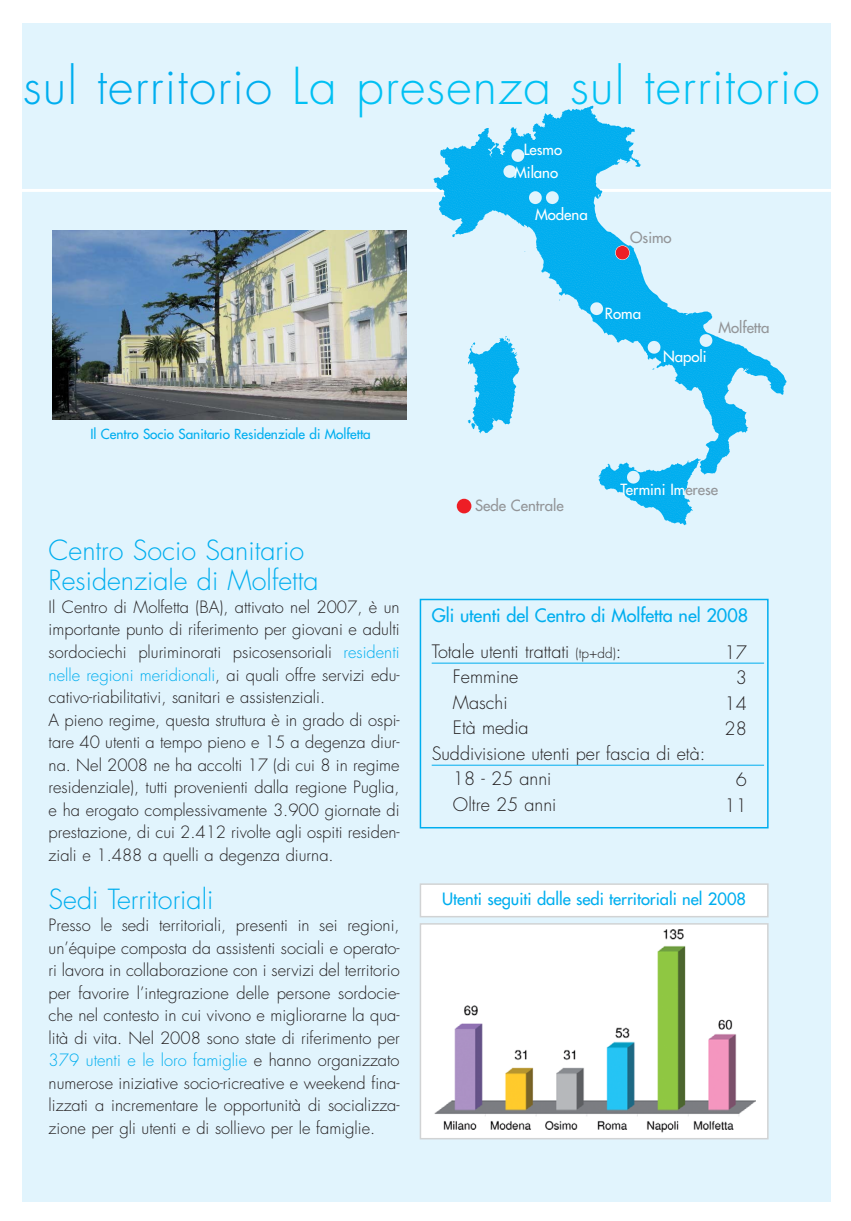
<style>
.page{position:relative;width:851px;height:1221px;background:#fff}
.page>*{position:absolute;margin:0;border:0;box-sizing:border-box;transform-origin:0 0}
.t1{font:300 49.5px "Futura";letter-spacing:.025em;color:#00c0f3}
.t2{font:300 27px/30px "Futura";color:#00aeef}
.t3{font:300 18px/25.5px "Futura";color:#231f20;text-align:right}
.t4{font:18px/36px "Futura";color:#00aeef}
.t5{font:300 16.5px/22.5px "Futura";color:#231f20}
.t6{font:16.5px "Futura";color:#00aeef}
.t7{font:15px/23.1px "Futura";color:#fff;text-align:right}
.t8{font:15px "Futura";color:#939598}
.t9{font:13.5px "Futura";color:#00aeef}
.s1{color:#00aeef}
.s2{color:#939598}
.s3{font-weight:300;color:#231f20}
.s4{font-weight:300;font-size:13.5px;color:#231f20}
</style>
<div class="page">
<div style="left:22px;top:23px;width:808px;height:1178px;background:#e1f4fd"></div>
<hr style="left:2px;top:189px;width:848px;height:3px;background:#fff">
<img style="left:53px;top:230px;width:353px;height:190px">
<hr style="left:431px;top:662px;width:333px;height:1px;background:#00aeef">
<hr style="left:431px;top:764px;width:333px;height:1px;background:#00aeef">
<div style="left:419px;top:598px;width:349px;height:230px;border:2px solid #00aeef"></div>
<img style="left:433px;top:105px;width:354px;height:421px">
<div style="left:420px;top:923px;width:347px;height:215px;background:#fff"></div>
<img style="left:434px;top:929px;width:320px;height:204px">
<div style="left:419px;top:923px;width:349px;height:216px;border:2px solid #d1d3d4"></div>
<div style="left:420px;top:884px;width:347px;height:32px;background:#fff"></div>
<div style="left:419px;top:883px;width:349px;height:34px;border:2px solid #d1d3d4"></div>
<div style="left:615px;top:245px;width:14px;height:15px;background:#ed1e25;border-radius:50%"></div>
<div style="left:615px;top:245px;width:14px;height:15px;border:1px solid #fff;border-radius:50%"></div>
<div style="left:456px;top:498px;width:15px;height:15px;background:#ed1e25;border-radius:50%"></div>
<h1 class="t1" style="left:23px;top:63px;width:798px"><span class="s1">sul territorio</span> La presenza sul territorio</h1>
<p class="t9" style="left:90px;top:427px;width:282px">Il Centro Socio Sanitario Residenziale di Molfetta</p>
<h2 class="t2" style="left:49px;top:538px;width:271px">Centro Socio Sanitario<br>Residenziale di Molfetta</h2>
<p class="t5" style="left:49px;top:597px;width:352px">Il Centro di Molfetta (BA), attivato nel 2007, è un importante punto di riferimento per giovani e adulti sordociechi pluriminorati psicosensoriali <span class="s1">residenti nelle regioni meridionali</span>, ai quali offre servizi edu&shy;cativo-riabilitativi, sanitari e assistenziali.<br>A pieno regime, questa struttura è in grado di ospi&shy;tare 40 utenti a tempo pieno e 15 a degenza diur&shy;na. Nel 2008 ne ha accolti 17 (di cui 8 in regime residenziale), tutti provenienti dalla regione Puglia, e ha erogato complessivamente 3.900 giornate di prestazione, di cui 2.412 rivolte agli ospiti residen&shy;ziali e 1.488 a quelli a degenza diurna.</p>
<h2 class="t2" style="left:49px;top:886px;width:166px">Sedi Territoriali</h2>
<p class="t5" style="left:49px;top:915px;width:352px;text-align:justify">Presso le sedi territoriali, presenti in sei regioni, un’équipe composta da assistenti sociali e operato&shy;ri lavora in collaborazione con i servizi del territorio per favorire l’integrazione delle persone sordocie&shy;che nel contesto in cui vivono e migliorarne la qua&shy;lità di vita. Nel 2008 sono state di riferimento per <span class="s1">379 utenti e le loro famiglie</span> e hanno organizzato numerose iniziative socio-ricreative e weekend fina&shy;lizzati a incrementare le opportunità di socializza&shy;zione per gli utenti e di sollievo per le famiglie.</p>
<p class="t7" style="left:514px;top:138px;width:49px">Lesmo<br>Milano</p>
<p class="t7" style="left:535px;top:204px;width:54px">Modena</p>
<p class="t8" style="left:630px;top:230px;width:43px">Osimo</p>
<p class="t7" style="left:605px;top:303px;width:38px">Roma</p>
<p class="t7" style="left:663px;top:346px;width:45px">Napoli</p>
<p class="t8" style="left:718px;top:319px;width:53px">Molfetta</p>
<p class="t8" style="left:475px;top:497px;width:90px">Sede Centrale</p>
<p class="t7" style="left:620px;top:479px;width:99px">Termini Im<span class="s2">erese</span></p>
<p class="t4" style="left:431px;top:598px;width:318px">Gli utenti del Centro di Molfetta nel 2008<br><span class="s3">Totale utenti trattati</span> <span class="s4">(tp+dd)</span><span class="s3">:</span></p>
<p class="t3" style="left:453px;top:665px;width:67px">Femmine</p>
<p class="t3" style="left:453px;top:691px;width:56px">Maschi</p>
<p class="t3" style="left:453px;top:716px;width:77px">Età media</p>
<p class="t3" style="left:431px;top:742px;width:275px">Suddivisione utenti per fascia di età:</p>
<p class="t3" style="left:453px;top:767px;width:100px">18 - 25 anni</p>
<p class="t3" style="left:453px;top:793px;width:105px">Oltre 25 anni</p>
<p class="t3" style="left:724px;top:641px;width:24px">17<br>3<br>14<br>28</p>
<p class="t3" style="left:724px;top:768px;width:24px">6<br>11</p>
<p class="t6" style="left:442px;top:891px;width:305px">Utenti seguiti dalle sedi territoriali nel 2008</p>
</div>
